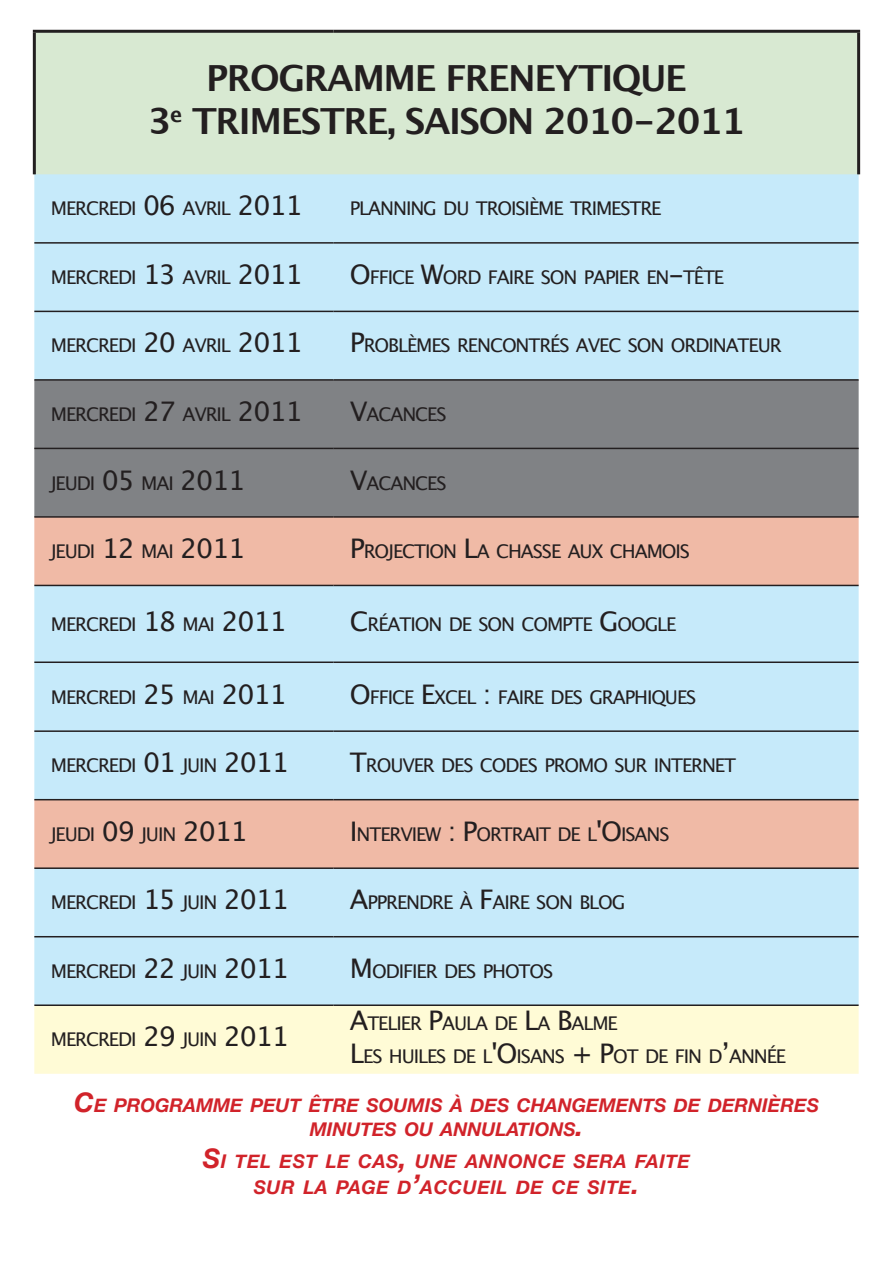
<style>
.page{position:relative;width:893px;height:1263px;background:#fff}
.page>*{position:absolute;margin:0;border:0;box-sizing:border-box;transform-origin:0 0}
.t1{font:700 36px/43.2px "Lucida Grande";letter-spacing:-.04em;color:#231f20;text-align:center}
.t2{font:18.9px/32.4px "Lucida Grande";letter-spacing:-.055em;color:#231f20}
.t3{font:italic 700 18.9px/23.4px "Helvetica Neue";color:#d1232a;text-align:center}
.t4{font:italic 700 18.9px/26.4px "Helvetica Neue";letter-spacing:.03em;color:#d1232a;text-align:center}
.s1{font-size:27px}
</style>
<div class="page">
<div style="left:34px;top:31px;width:825px;height:143px;background:#d8e9d2"></div>
<div style="left:34px;top:174px;width:825px;height:830px;background:#c6eafa"></div>
<div style="left:34px;top:381px;width:825px;height:135px;background:#808285"></div>
<svg style="left:34px;top:518px;width:825px;height:349px;background:#d5d6d8"></svg>
<div style="left:34px;top:1006px;width:825px;height:68px;background:#fffbd6"></div>
<hr style="left:34px;top:242px;width:299px;height:2px;background:#231f20">
<hr style="left:333px;top:242px;width:526px;height:2px;background:#231f20">
<hr style="left:34px;top:311px;width:299px;height:1px;background:#231f20">
<hr style="left:333px;top:311px;width:526px;height:1px;background:#231f20">
<hr style="left:34px;top:867px;width:299px;height:2px;background:#231f20">
<hr style="left:333px;top:867px;width:526px;height:2px;background:#231f20">
<hr style="left:33px;top:30px;width:300px;height:3px;background:#231f20">
<hr style="left:33px;top:33px;width:3px;height:141px;background:#231f20">
<hr style="left:333px;top:30px;width:527px;height:3px;background:#231f20">
<hr style="left:857px;top:33px;width:3px;height:141px;background:#231f20">
<hr style="left:34px;top:379px;width:299px;height:2px;background:#231f20">
<hr style="left:333px;top:379px;width:526px;height:2px;background:#231f20">
<hr style="left:34px;top:448px;width:299px;height:1px;background:#231f20">
<hr style="left:333px;top:448px;width:526px;height:1px;background:#231f20">
<hr style="left:34px;top:516px;width:299px;height:2px;background:#231f20">
<hr style="left:333px;top:516px;width:526px;height:2px;background:#231f20">
<hr style="left:34px;top:730px;width:299px;height:2px;background:#231f20">
<hr style="left:333px;top:730px;width:526px;height:2px;background:#231f20">
<hr style="left:34px;top:799px;width:299px;height:1px;background:#231f20">
<hr style="left:333px;top:799px;width:526px;height:1px;background:#231f20">
<hr style="left:34px;top:585px;width:299px;height:1px;background:#231f20">
<hr style="left:333px;top:585px;width:526px;height:1px;background:#231f20">
<hr style="left:34px;top:661px;width:299px;height:2px;background:#231f20">
<hr style="left:333px;top:661px;width:526px;height:2px;background:#231f20">
<hr style="left:34px;top:936px;width:299px;height:1px;background:#231f20">
<hr style="left:333px;top:936px;width:526px;height:1px;background:#231f20">
<hr style="left:34px;top:1004px;width:299px;height:2px;background:#231f20">
<hr style="left:333px;top:1004px;width:526px;height:2px;background:#231f20">
<h1 class="t1" style="left:148px;top:56px;width:599px">PROGRAMME FRENEYTIQUE<br>3<sup>E</sup> TRIMESTRE, SAISON 2010-2011</h1>
<p class="t2" style="left:51px;top:193px;width:253px">MERCREDI <span class="s1">06</span> AVRIL <span class="s1">2011</span></p>
<p class="t2" style="left:350px;top:193px;width:313px">PLANNING DU TROISIÈME TRIMESTRE</p>
<p class="t2" style="left:51px;top:261px;width:253px">MERCREDI <span class="s1">13</span> AVRIL <span class="s1">2011</span></p>
<p class="t2" style="left:350px;top:261px;width:376px"><span class="s1">O</span>FFICE <span class="s1">W</span>ORD FAIRE SON PAPIER EN<span class="s1">-</span>TÊTE</p>
<p class="t2" style="left:51px;top:330px;width:253px">MERCREDI <span class="s1">20</span> AVRIL <span class="s1">2011</span></p>
<p class="t2" style="left:350px;top:330px;width:433px"><span class="s1">P</span>ROBLÈMES RENCONTRÉS AVEC SON ORDINATEUR</p>
<p class="t2" style="left:51px;top:398px;width:253px">MERCREDI <span class="s1">27</span> AVRIL <span class="s1">2011</span></p>
<p class="t2" style="left:350px;top:398px;width:98px"><span class="s1">V</span>ACANCES</p>
<p class="t2" style="left:51px;top:467px;width:196px">JEUDI <span class="s1">05</span> MAI <span class="s1">2011</span></p>
<p class="t2" style="left:350px;top:467px;width:98px"><span class="s1">V</span>ACANCES</p>
<p class="t2" style="left:51px;top:535px;width:196px">JEUDI <span class="s1">12</span> MAI <span class="s1">2011</span></p>
<p class="t2" style="left:350px;top:535px;width:342px"><span class="s1">P</span>ROJECTION <span class="s1">L</span>A CHASSE AUX CHAMOIS</p>
<p class="t2" style="left:51px;top:608px;width:237px">MERCREDI <span class="s1">18</span> MAI <span class="s1">2011</span></p>
<p class="t2" style="left:350px;top:608px;width:328px"><span class="s1">C</span>RÉATION DE SON COMPTE <span class="s1">G</span> OOGLE</p>
<p class="t2" style="left:51px;top:681px;width:237px">MERCREDI <span class="s1">25</span> MAI <span class="s1">2011</span></p>
<p class="t2" style="left:350px;top:681px;width:348px"><span class="s1">O</span>FFICE <span class="s1">E</span>XCEL <span class="s1">:</span> FAIRE DES GRAPHIQUES</p>
<p class="t2" style="left:51px;top:749px;width:240px">MERCREDI <span class="s1">01</span> JUIN <span class="s1">2011</span></p>
<p class="t2" style="left:350px;top:749px;width:388px"><span class="s1">T</span>ROUVER DES CODES PROMO SUR INTERNET</p>
<p class="t2" style="left:51px;top:818px;width:198px">JEUDI <span class="s1">09</span> JUIN <span class="s1">2011</span></p>
<p class="t2" style="left:350px;top:818px;width:321px"><span class="s1">I</span> NTERVIEW <span class="s1">: P</span>ORTRAIT DE L<span class="s1">'O</span>ISANS</p>
<p class="t2" style="left:51px;top:886px;width:240px">MERCREDI <span class="s1">15</span> JUIN <span class="s1">2011</span></p>
<p class="t2" style="left:350px;top:886px;width:277px"><span class="s1">A</span>PPRENDRE À <span class="s1">F</span>AIRE SON BLOG</p>
<p class="t2" style="left:51px;top:955px;width:240px">MERCREDI <span class="s1">22</span> JUIN <span class="s1">2011</span></p>
<p class="t2" style="left:350px;top:955px;width:205px"><span class="s1">M</span> ODIFIER DES PHOTOS</p>
<p class="t2" style="left:350px;top:1007px;width:438px"><span class="s1">A</span>TELIER <span class="s1">P</span>AULA DE <span class="s1">L</span>A <span class="s1">B</span>ALME<br><span class="s1">L</span>ES HUILES DE L<span class="s1">'O</span>ISANS <span class="s1">+ P</span>OT DE FIN D<span class="s1">’</span>ANNÉE</p>
<p class="t3" style="left:74px;top:1093px;width:746px"><span class="s1">C</span>E PROGRAMME PEUT ÊTRE SOUMIS À DES CHANGEMENTS DE DERNIÈRES<br>MINUTES OU ANNULATIONS<span class="s1">.</span></p>
<p class="t4" style="left:203px;top:1147px;width:489px"><span class="s1">S</span>I TEL EST LE CAS<span class="s1">,</span> UNE ANNONCE SERA FAITE<br>SUR LA PAGE D<span class="s1">’</span>ACC UEIL DE CE SITE<span class="s1">.</span></p>
<p class="t2" style="left:51px;top:1023px;width:240px">MERCREDI <span class="s1">29</span> JUIN <span class="s1">2011</span></p>
</div>
